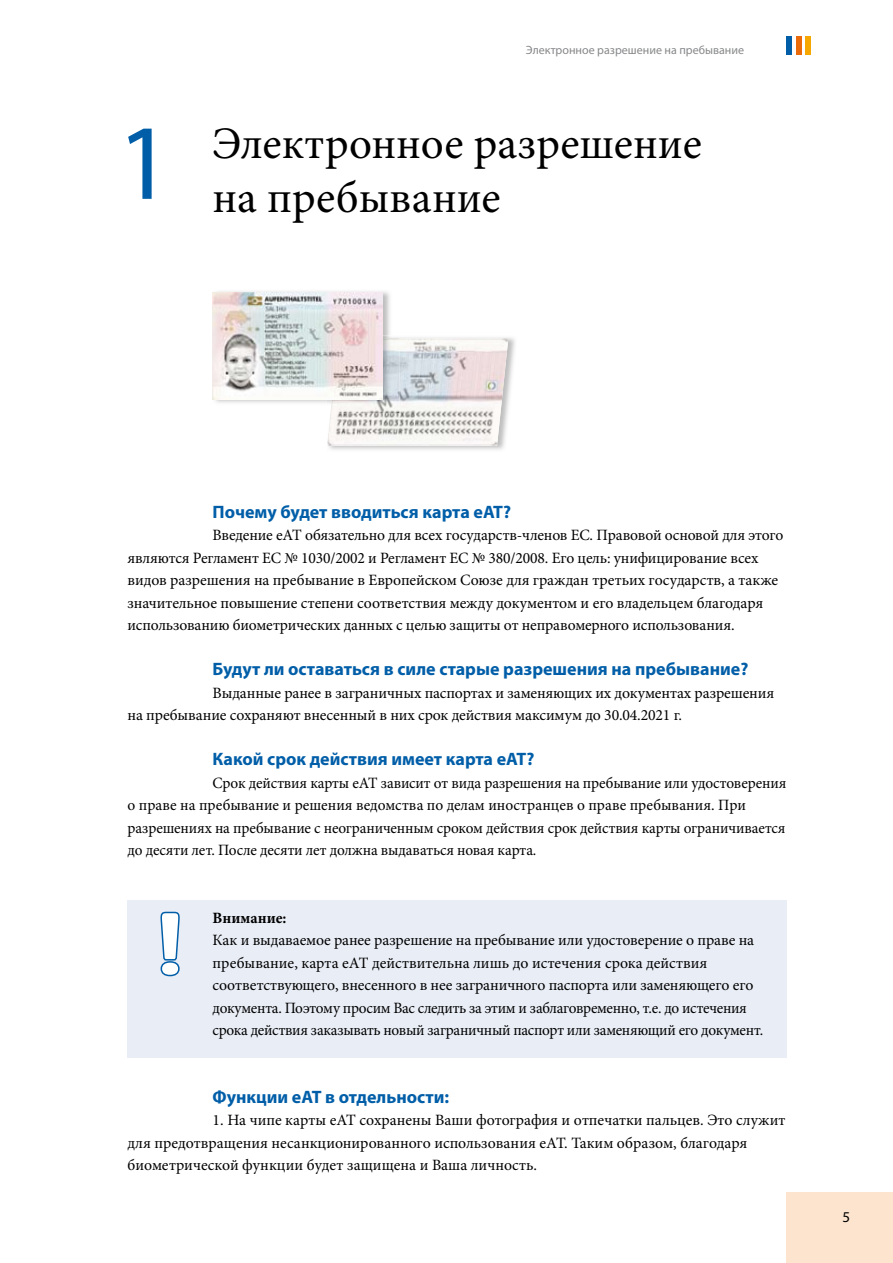
<style>
.page{position:relative;width:893px;height:1263px;background:#fff}
.page>*{position:absolute;margin:0;border:0;box-sizing:border-box;transform-origin:0 0}
.t1{font:108px "Myriad Pro";color:#005ea8}
.t2{font:700 90px "Neue Praxis";color:#fff}
.t3{font:45px/54px "Minion Pro";color:#000}
.t4{font:700 18px "Myriad Pro";color:#005ea8}
.t5{font:15.75px/22.5px "Minion Pro";letter-spacing:-.01em;color:#000}
.t6{font:700 15.75px "Minion Pro";letter-spacing:-.005em;color:#000}
.t7{font:15px "Myriad Pro";color:#000}
.t8{font:12px "Myriad Pro";color:#87888a}
</style>
<div class="page">
<div style="left:128px;top:900px;width:659px;height:158px;background:#e9edf6"></div>
<div style="left:787px;top:1193px;width:106px;height:70px;background:#fde4ce"></div>
<div style="left:806px;top:36px;width:5px;height:18px;background:#f6a800"></div>
<div style="left:796px;top:36px;width:5px;height:18px;background:#eb6a0a"></div>
<div style="left:786px;top:36px;width:6px;height:18px;background:#005ea8"></div>
<img style="left:329px;top:337px;width:186px;height:113px">
<img style="left:327px;top:338px;width:181px;height:108px">
<img style="left:212px;top:291px;width:178px;height:112px">
<img style="left:331px;top:338px;width:68px;height:75px">
<img style="left:213px;top:292px;width:170px;height:107px">
<svg style="left:160px;top:911px;width:20px;height:66px"></svg>
<p class="t8" style="left:526px;top:43px;width:220px">Электронное разрешение на пребывание</p>
<p class="t1" style="left:117px;top:96px;width:57px">1</p>
<h1 class="t3" style="left:213px;top:116px;width:491px">Электронное разрешение на пребывание</h1>
<h2 class="t4" style="left:213px;top:500px;width:300px">Почему будет вводиться карта eAT?</h2>
<p class="t5" style="left:128px;top:524px;width:657px;text-indent:85px">Введение eAT обязательно для всех государств-членов ЕС. Правовой основой для этого являются Регламент ЕС № 1030/2002 и Регламент ЕС № 380/2008. Его цель: унифицирование всех видов разрешения на пребывание в Европейском Союзе для граждан третьих государств, а также значительное повышение степени соответствия между документом и его владельцем благодаря использованию биометрических данных с целью защиты от неправомерного использования.</p>
<h2 class="t4" style="left:213px;top:657px;width:537px">Будут ли оставаться в силе старые разрешения на пребывание?</h2>
<p class="t5" style="left:128px;top:681px;width:648px;text-indent:85px">Выданные ранее в заграничных паспортах и заменяющих их документах разрешения на пребывание сохраняют внесенный в них срок действия максимум до 30.04.2021 г.</p>
<h2 class="t4" style="left:213px;top:747px;width:323px">Какой срок действия имеет карта eAT?</h2>
<p class="t5" style="left:128px;top:771px;width:660px;text-indent:85px">Срок действия карты eAT зависит от вида разрешения на пребывание или удостоверения о праве на пребывание и решения ведомства по делам иностранцев о праве пребывания. При разрешениях на пребывание с неограниченным сроком действия срок действия карты ограничивается до десяти лет. После десяти лет должна выдаваться новая карта.</p>
<p class="t2" style="left:154px;top:888px;width:34px">!</p>
<p class="t6" style="left:213px;top:906px;width:75px">Внимание:</p>
<p class="t5" style="left:213px;top:929px;width:552px">Как и выдаваемое ранее разрешение на пребывание или удостоверение о праве на пребывание, карта eAT действительна лишь до истечения срока действия соответствующего, внесенного в нее заграничного паспорта или заменяющего его документа. Поэтому просим Вас следить за этим и заблаговременно, т.е. до истечения срока действия заказывать новый заграничный паспорт или заменяющий его документ.</p>
<h2 class="t4" style="left:213px;top:1085px;width:238px">Функции eAT в отдельности:</h2>
<p class="t5" style="left:128px;top:1109px;width:659px;text-indent:85px">1. На чипе карты eAT сохранены Ваши фотография и отпечатки пальцев. Это служит для предотвращения несанкционированного использования eAT. Таким образом, благодаря биометрической функции будет защищена и Ваша личность.</p>
<p class="t7" style="left:842px;top:1207px;width:9px">5</p>
</div>
